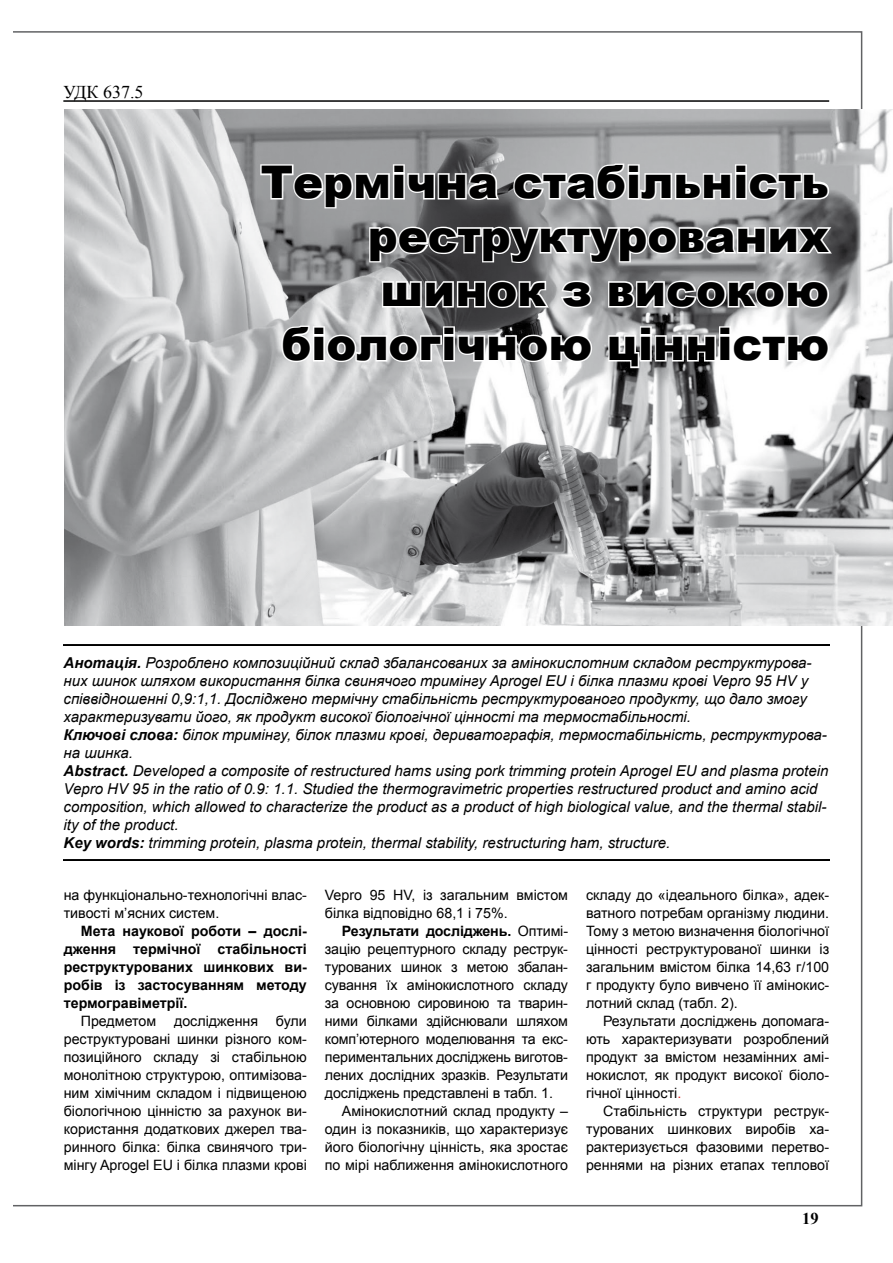
<style>
.page{position:relative;width:893px;height:1263px;background:#fff}
.page>*{position:absolute;margin:0;border:0;box-sizing:border-box;transform-origin:0 0}
.t1{font:900 45px/54px "Arial";color:#000;text-align:right}
.t2{font:18px "Times New Roman";color:#000}
.t3{font:700 16.5px "Times New Roman";color:#000}
.t4{font:italic 15px/18px "Arial";color:#000}
.t5{font:14.25px/18px "Arial";color:#000;text-align:justify}
.t6{font:700 14.25px/18px "Arial";color:#000;text-align:justify}
.s1{font-weight:700}
.s2{color:#e42322}
</style>
<div class="page">
<img style="left:65px;top:109px;width:828px;height:516px">
<hr style="left:63px;top:100px;width:766px;height:2px;background:#000">
<svg style="left:259px;top:163px;width:242px;height:47px"></svg>
<svg style="left:511px;top:162px;width:320px;height:40px"></svg>
<svg style="left:368px;top:225px;width:467px;height:39px"></svg>
<svg style="left:380px;top:279px;width:171px;height:31px"></svg>
<svg style="left:559px;top:279px;width:34px;height:31px"></svg>
<svg style="left:607px;top:279px;width:224px;height:31px"></svg>
<svg style="left:280px;top:324px;width:314px;height:40px"></svg>
<svg style="left:607px;top:325px;width:224px;height:45px"></svg>
<div style="left:62px;top:641px;width:768px;height:5px;background:#000;opacity:.75"></div>
<div style="left:62px;top:856px;width:768px;height:5px;background:#000;opacity:.75"></div>
<p class="t2" style="left:63px;top:79px;width:82px">УДК 637.5</p>
<h1 class="t1" style="left:261px;top:154px;width:570px">Термічна стабільність реструктурованих шинок з високою біологічною цінністю</h1>
<p class="t4" style="left:64px;top:654px;width:766px"><span class="s1">Анотація.</span> Розроблено композиційний склад збалансованих за амінокислотним складом реструктурова&shy;них шинок шляхом використання білка свинячого тримінгу Aprogel EU і білка плазми крові Vepro 95 HV у співвідношенні 0,9:1,1. Досліджено термічну стабільність реструктурованого продукту, що дало змогу характеризувати його, як продукт високої біологічної цінності та термостабільності.<br><span class="s1">Ключові слова:</span> білок тримінгу, білок плазми крові, дериватографія, термостабільність, реструктурова&shy;на шинка.<br><span class="s1">Abstract.</span> Developed a composite of restructured hams using pork trimming protein Aprogel EU and plasma protein Vepro HV 95 in the ratio of 0.9: 1.1. Studied the thermogravimetric properties restructured product and amino acid composition, which allowed to characterize the product as a product of high biological value, and the thermal stabil&shy;ity of the product.<br><span class="s1">Key words:</span> trimming protein, plasma protein, thermal stability, restructuring ham, structure.</p>
<p class="t5" style="left:64px;top:886px;width:245px">на функціонально-технологічні влас&shy;тивості м’ясних систем.</p>
<p class="t6" style="left:64px;top:922px;width:245px;text-indent:17px">Мета наукової роботи – дослі&shy;дження термічної стабільності реструктурованих шинкових ви&shy;робів із застосуванням методу термогравіметрії.</p>
<p class="t5" style="left:81px;top:1012px;width:77px">Предметом</p>
<p class="t5" style="left:174px;top:1012px;width:86px">дослідження</p>
<p class="t5" style="left:586px;top:886px;width:245px">складу до «ідеального білка», адек&shy;ватного потребам організму людини.<br>Тому з метою визначення біологічної цінності реструктурованої шинки із загальним вмістом білка 14,63 г/100 г продукту було вивчено її амінокис&shy;лотний склад (табл. 2).</p>
<p class="t5" style="left:586px;top:1012px;width:245px;text-indent:17px">Результати досліджень допомага&shy;ють характеризувати розроблений продукт за вмістом незамінних амі&shy;нокислот, як продукт високої біоло&shy;гічної цінності<span class="s2">.</span></p>
<p class="t5" style="left:586px;top:1102px;width:245px;text-indent:17px">Стабільність структури реструк&shy;турованих шинкових виробів ха&shy;рактеризується фазовими перетво&shy;реннями на різних етапах теплової</p>
<p class="t5" style="left:325px;top:886px;width:245px">Vepro 95 HV, із загальним вмістом білка відповідно 68,1 і 75%.</p>
<p class="t5" style="left:325px;top:922px;width:245px;text-indent:17px"><span class="s1">Результати досліджень.</span> Оптимі&shy;зацію рецептурного складу реструк&shy;турованих шинок з метою збалан&shy;сування їх амінокислотного складу за основною сировиною та тварин&shy;ними білками здійснювали шляхом комп’ютерного моделювання та екс&shy;периментальних досліджень виготов&shy;лених дослідних зразків. Результати досліджень представлені в табл. 1.</p>
<p class="t5" style="left:325px;top:1102px;width:245px;text-indent:17px">Амінокислотний склад продукту – один із показників, що характеризує його біологічну цінність, яка зростає по мірі наближення амінокислотного</p>
<p class="t5" style="left:64px;top:1012px;width:245px;text-indent:212px">були реструктуровані шинки різного ком&shy;позиційного складу зі стабільною монолітною структурою, оптимізова&shy;ним хімічним складом і підвищеною біологічною цінністю за рахунок ви&shy;користання додаткових джерел тва&shy;ринного білка: білка свинячого три&shy;мінгу Aprogel EU і білка плазми крові</p>
<p class="t3" style="left:802px;top:1207px;width:18px">19</p>
</div>
